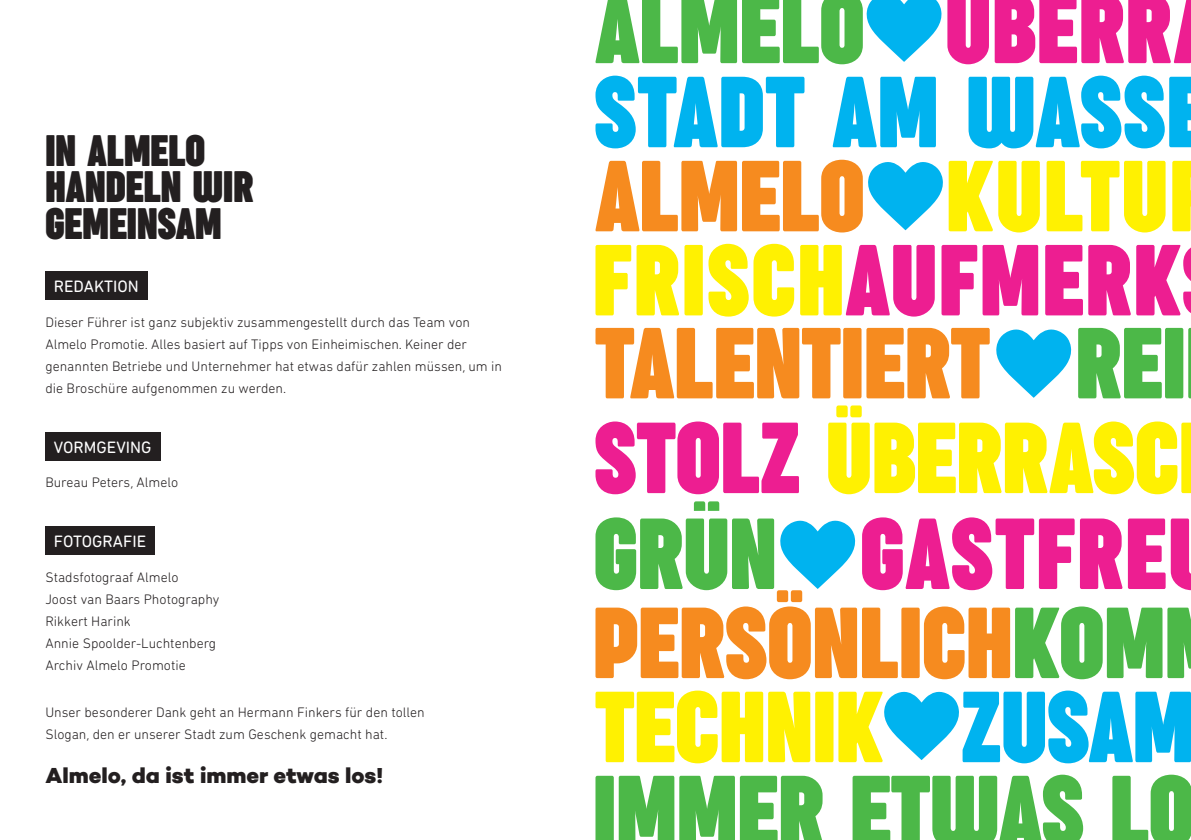
<style>
.page{position:relative;width:1191px;height:840px;background:#fff}
.page>*{position:absolute;margin:0;border:0;box-sizing:border-box;transform-origin:0 0}
.t1{font:700 45.6px/36.4px "Sugo Pro Classic";color:#231f20}
.t2{font:800 22px "Campton";color:#231f20}
.t3{font:16.8px "DIN Next Rounded LTW01";color:#fff}
.t4{font:300 14px/22px "DIN Next Rounded LTW01";color:#231f20}
</style>
<div class="page">
<div style="left:45px;top:271px;width:102px;height:29px;background:#231f20"></div>
<div style="left:45px;top:432px;width:116px;height:29px;background:#231f20"></div>
<div style="left:45px;top:526px;width:110px;height:29px;background:#231f20"></div>
<svg style="left:595px;top:774px;width:596px;height:65px"></svg>
<svg style="left:828px;top:405px;width:363px;height:89px"></svg>
<svg style="left:595px;top:421px;width:204px;height:73px"></svg>
<svg style="left:595px;top:244px;width:596px;height:72px"></svg>
<svg style="left:595px;top:76px;width:596px;height:72px;fill:#00b3ef"></svg>
<svg style="left:595px;top:0;width:596px;height:64px"></svg>
<svg style="left:595px;top:501px;width:596px;height:178px"></svg>
<svg style="left:1078px;top:328px;width:113px;height:70px"></svg>
<svg style="left:595px;top:328px;width:394px;height:70px"></svg>
<svg style="left:996px;top:329px;width:75px;height:68px"></svg>
<svg style="left:595px;top:690px;width:596px;height:73px"></svg>
<svg style="left:595px;top:160px;width:596px;height:72px"></svg>
<h1 class="t1" style="left:45px;top:133px;width:209px">IN ALMELO<br>HANDELN WIR<br>GEMEINSAM</h1>
<p class="t3" style="left:54px;top:276px;width:86px">REDAKTION</p>
<p class="t4" style="left:45px;top:311px;width:458px">Dieser Führer ist ganz subjektiv zusammengestellt durch das Team von Almelo Promotie. Alles basiert auf Tipps von Einheimischen. Keiner der genannten Betriebe und Unternehmer hat etwas dafür zahlen müssen, um in die Broschüre aufgenommen zu werden.</p>
<p class="t3" style="left:54px;top:437px;width:99px">VORMGEVING</p>
<p class="t4" style="left:45px;top:471px;width:134px">Bureau Peters, Almelo</p>
<p class="t3" style="left:54px;top:531px;width:94px">FOTOGRAFIE</p>
<p class="t4" style="left:45px;top:565px;width:175px">Stadsfotograaf Almelo<br>Joost van Baars Photography<br>Rikkert Harink<br>Annie Spoolder-Luchtenberg<br>Archiv Almelo Promotie</p>
<p class="t4" style="left:45px;top:700px;width:381px">Unser besonderer Dank geht an Hermann Finkers für den tollen<br>Slogan, den er unserer Stadt zum Geschenk gemacht hat.</p>
<h2 class="t2" style="left:45px;top:761px;width:339px">Almelo, da ist immer etwas los!</h2>
</div>
